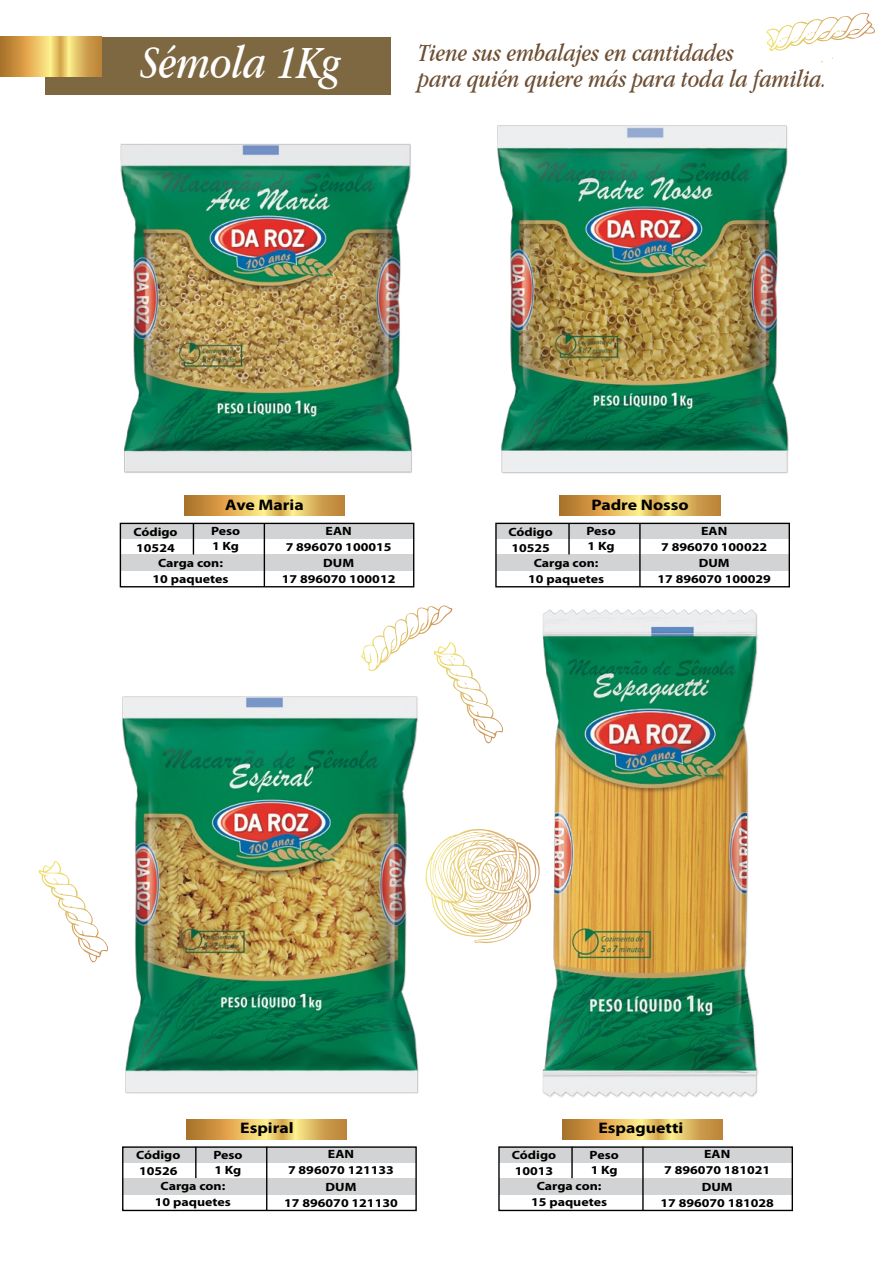
<style>
.page{position:relative;width:893px;height:1263px;background:#fff}
.page>*{position:absolute;margin:0;border:0;box-sizing:border-box;transform-origin:0 0}
.t1{font:italic condensed 48px "Garamond IT Cby BT";color:#fff}
.t2{font:italic condensed 25.5px "Garamond IT Cby BT";color:#6d4e32}
.t3{font:700 15.3px "Myriad Pro";color:#000;scale:1.16 1}
.t4{font:700 12px/16.2px "Myriad Pro";color:#000;text-align:center;scale:1.16 1}
</style>
<div class="page">
<img style="left:542px;top:609px;width:216px;height:489px">
<div style="left:499px;top:1147px;width:293px;height:15px;background:#d1d3d4"></div>
<div style="left:499px;top:1178px;width:293px;height:17px;background:#d1d3d4"></div>
<hr style="left:571px;top:1147px;width:2px;height:31px;background:#000">
<hr style="left:642px;top:1147px;width:2px;height:63px;background:#000">
<div style="left:498px;top:1146px;width:295px;height:65px;border:1px solid #000"></div>
<svg style="left:563px;top:1119px;width:160px;height:20px;background:#dbb059"></svg>
<img style="left:122px;top:696px;width:297px;height:398px">
<div style="left:123px;top:1147px;width:293px;height:15px;background:#d1d3d4"></div>
<div style="left:123px;top:1178px;width:293px;height:17px;background:#d1d3d4"></div>
<hr style="left:195px;top:1147px;width:2px;height:31px;background:#000">
<hr style="left:266px;top:1147px;width:1px;height:63px;background:#000">
<div style="left:122px;top:1146px;width:295px;height:65px;border:1px solid #000"></div>
<svg style="left:187px;top:1119px;width:160px;height:20px;background:#dbaf59"></svg>
<img style="left:497px;top:125px;width:292px;height:349px">
<div style="left:496px;top:523px;width:293px;height:16px;background:#d1d3d4"></div>
<div style="left:496px;top:554px;width:293px;height:17px;background:#d1d3d4"></div>
<hr style="left:568px;top:523px;width:2px;height:31px;background:#000">
<hr style="left:639px;top:523px;width:2px;height:64px;background:#000">
<div style="left:495px;top:523px;width:295px;height:64px;border:1px solid #000"></div>
<svg style="left:560px;top:496px;width:160px;height:19px;background:#dbaf59"></svg>
<img style="left:120px;top:143px;width:292px;height:330px">
<div style="left:120px;top:523px;width:294px;height:16px;background:#d1d3d4"></div>
<div style="left:120px;top:554px;width:294px;height:17px;background:#d1d3d4"></div>
<hr style="left:193px;top:523px;width:1px;height:31px;background:#000">
<hr style="left:264px;top:523px;width:1px;height:64px;background:#000">
<div style="left:120px;top:523px;width:294px;height:64px;border:1px solid #000"></div>
<svg style="left:184px;top:496px;width:161px;height:19px;background:#daaf58"></svg>
<div style="left:45px;top:37px;width:346px;height:58px;background:#7d6841"></div>
<svg style="left:0;top:37px;width:101px;height:39px;background:#daaf58"></svg>
<svg style="left:425px;top:829px;width:115px;height:114px"></svg>
<svg style="left:361px;top:605px;width:142px;height:141px"></svg>
<svg style="left:38px;top:861px;width:70px;height:102px"></svg>
<svg style="left:766px;top:13px;width:109px;height:38px"></svg>
<h1 class="t1" style="left:141px;top:34px;width:201px">Sémola 1Kg</h1>
<h2 class="t2" style="left:418px;top:38px;width:317px">Tiene sus embalajes en cantidades</h2>
<h2 class="t2" style="left:418px;top:64px;width:410px">para quién quiere más para toda la familia.</h2>
<p class="t3" style="left:225px;top:496px;width:69px">Ave Maria</p>
<p class="t3" style="left:591px;top:496px;width:86px">Padre Nosso</p>
<p class="t4" style="left:133px;top:524px;width:40px;text-align:left">Código<br>10524</p>
<p class="t4" style="left:211px;top:523px;width:27px;line-height:15px;text-align:left">Peso<br>1 Kg</p>
<p class="t4" style="left:286px;top:523px;width:93px">EAN<br>7 896070 100015</p>
<p class="t4" style="left:508px;top:524px;width:40px;text-align:left">Código<br>10525</p>
<p class="t4" style="left:587px;top:524px;width:27px;line-height:15px;text-align:left">Peso<br>1 Kg</p>
<p class="t4" style="left:661px;top:523px;width:93px">EAN<br>7 896070 100022</p>
<p class="t4" style="left:153px;top:554px;width:67px">Carga con:<br>10 paquetes</p>
<p class="t4" style="left:282px;top:555px;width:99px">DUM<br>17 896070 100012</p>
<p class="t4" style="left:528px;top:555px;width:67px">Carga con:<br>10 paquetes</p>
<p class="t4" style="left:657px;top:555px;width:99px">DUM<br>17 896070 100029</p>
<p class="t3" style="left:240px;top:1120px;width:48px">Espiral</p>
<p class="t3" style="left:598px;top:1120px;width:75px">Espaguetti</p>
<p class="t4" style="left:136px;top:1147px;width:40px;text-align:left">Código<br>10526</p>
<p class="t4" style="left:213px;top:1147px;width:27px;line-height:15px;text-align:left">Peso<br>1 Kg</p>
<p class="t4" style="left:288px;top:1146px;width:93px">EAN<br>7 896070 121133</p>
<p class="t4" style="left:512px;top:1147px;width:40px;text-align:left">Código<br>10013</p>
<p class="t4" style="left:590px;top:1147px;width:27px;line-height:15px;text-align:left">Peso<br>1 Kg</p>
<p class="t4" style="left:664px;top:1146px;width:93px">EAN<br>7 896070 181021</p>
<p class="t4" style="left:155px;top:1178px;width:67px">Carga con:<br>10 paquetes</p>
<p class="t4" style="left:284px;top:1179px;width:99px">DUM<br>17 896070 121130</p>
<p class="t4" style="left:531px;top:1178px;width:67px">Carga con:<br>15 paquetes</p>
<p class="t4" style="left:660px;top:1179px;width:99px">DUM<br>17 896070 181028</p>
</div>
